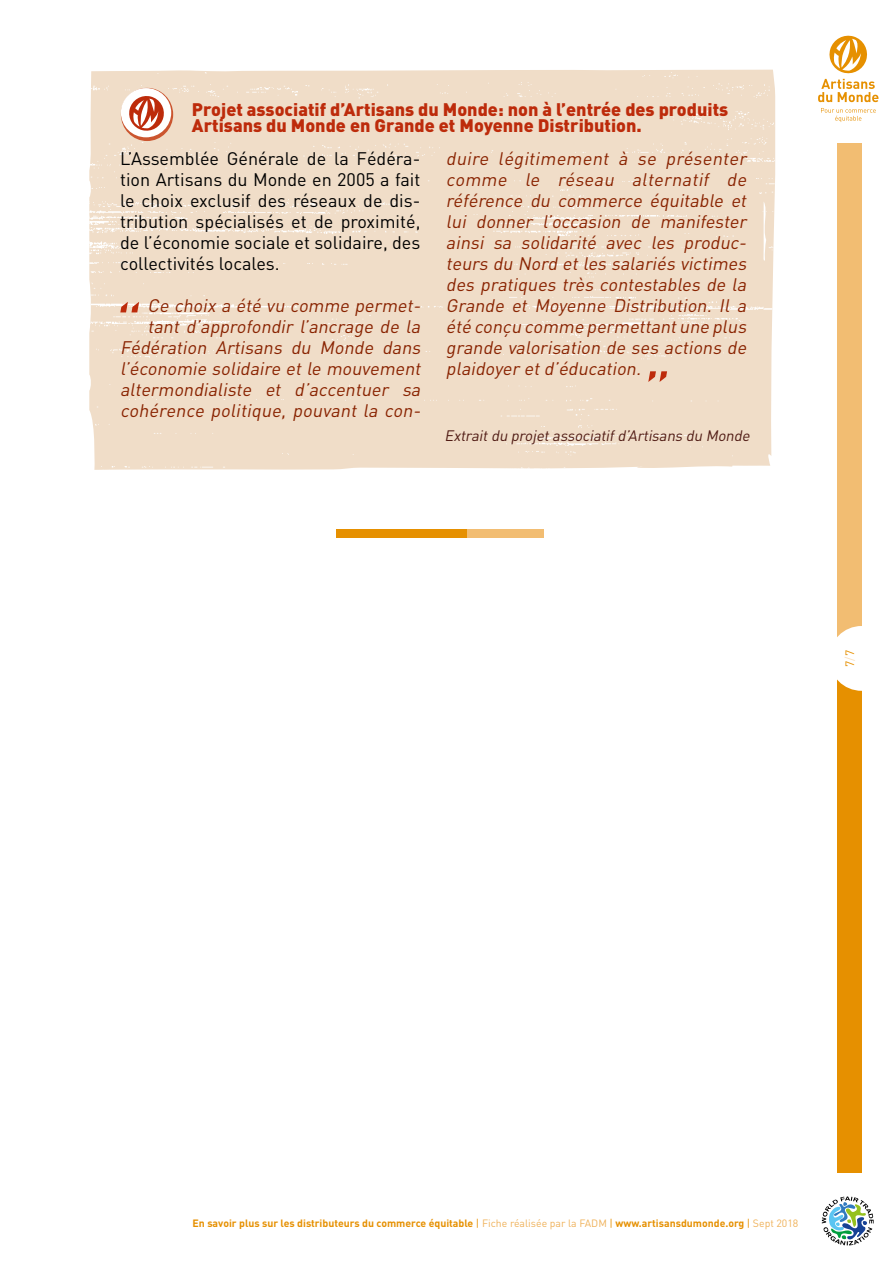
<style>
.page{position:relative;width:893px;height:1263px;background:#fff}
.page>*{position:absolute;margin:0;border:0;box-sizing:border-box;transform-origin:0 0}
.t1{font:italic 18px/21px "DIN";color:#892301;text-align:right}
.t2{font:18px/21px "DIN";color:#000;text-align:justify}
.t3{font:900 18px/16.5px "DIN";color:#bd2b0b}
.t4{font:italic 15px "DIN";color:#501b14}
.t5{font:12px "DIN";color:#e69000}
.t6{font:700 10.5px "DIN";color:#e69000}
.s1{color:#fadeba}
.s2{font-weight:400}
.s3{font-weight:400;color:#efb159}
</style>
<div class="page">
<div style="left:837px;top:657px;width:25px;height:516px;background:#e69000"></div>
<div style="left:837px;top:144px;width:25px;height:514px;background:#f2bd72"></div>
<svg style="left:837px;top:626px;width:25px;height:65px;background:#fcf5e9"></svg>
<svg style="left:822px;top:1196px;width:52px;height:49px"></svg>
<svg style="left:818px;top:35px;width:60px;height:67px"></svg>
<svg style="left:821px;top:108px;width:55px;height:14px"></svg>
<div style="left:89px;top:70px;width:686px;height:400px;background:#f0ddc8"></div>
<svg style="left:121px;top:88px;width:52px;height:53px"></svg>
<div style="left:121px;top:88px;width:50px;height:49px;background:#fff;border-radius:50%"></div>
<svg style="left:127px;top:94px;width:39px;height:38px"></svg>
<div style="left:336px;top:529px;width:133px;height:9px;background:#e69000"></div>
<div style="left:468px;top:529px;width:76px;height:9px;background:#f2bd72"></div>
<svg style="left:120px;top:302px;width:19px;height:10px"></svg>
<svg style="left:648px;top:371px;width:19px;height:11px"></svg>
<p class="t3" style="left:192px;top:100px;width:538px">Projet associatif d’Artisans du Monde: non à l’entrée des produits<br>Artisans du Monde en Grande et Moyenne Distribution.</p>
<p class="t2" style="left:120px;top:147px;width:302px">L’Assemblée Générale de la Fédéra&shy;tion Artisans du Monde en 2005 a fait le choix exclusif des réseaux de dis&shy;tribution spécialisés et de proximité, de l’économie sociale et solidaire, des collectivités locales.</p>
<p class="t1" style="left:120px;top:294px;width:306px">Ce choix a été vu comme permet&shy;tant d’approfondir l’ancrage de la Fédération Artisans du Monde dans l’économie solidaire et le mouvement altermondialiste et d’accentuer sa cohérence politique, pouvant la con-</p>
<p class="t1" style="left:446px;top:147px;width:306px;text-align:justify">duire légitimement à se présenter comme le réseau alternatif de référence du commerce équitable et lui donner l’occasion de manifester ainsi sa solidarité avec les produc&shy;teurs du Nord et les salariés victimes des pratiques très contestables de la Grande et Moyenne Distribution. Il a été conçu comme permettantune plus grande valorisation de ses actions de plaidoyer etd’éducation.</p>
<p class="t4" style="left:444px;top:427px;width:310px">Extraitdu projetassociatifd’Artisans du Monde</p>
<p class="t5" style="left:842px;top:667px;width:19px;rotate:-90deg">7<span class="s1">/</span>7</p>
<p class="t6" style="left:193px;top:1216px;width:607px">En savoir plus sur les distributeurs du commerce équitable <span class="s2">|</span> <span class="s3">Fiche réalisée par la FADM</span> <span class="s2">|</span> www.artisansdumonde.org <span class="s2">|</span> <span class="s3">Sept 2018</span></p>
</div>
